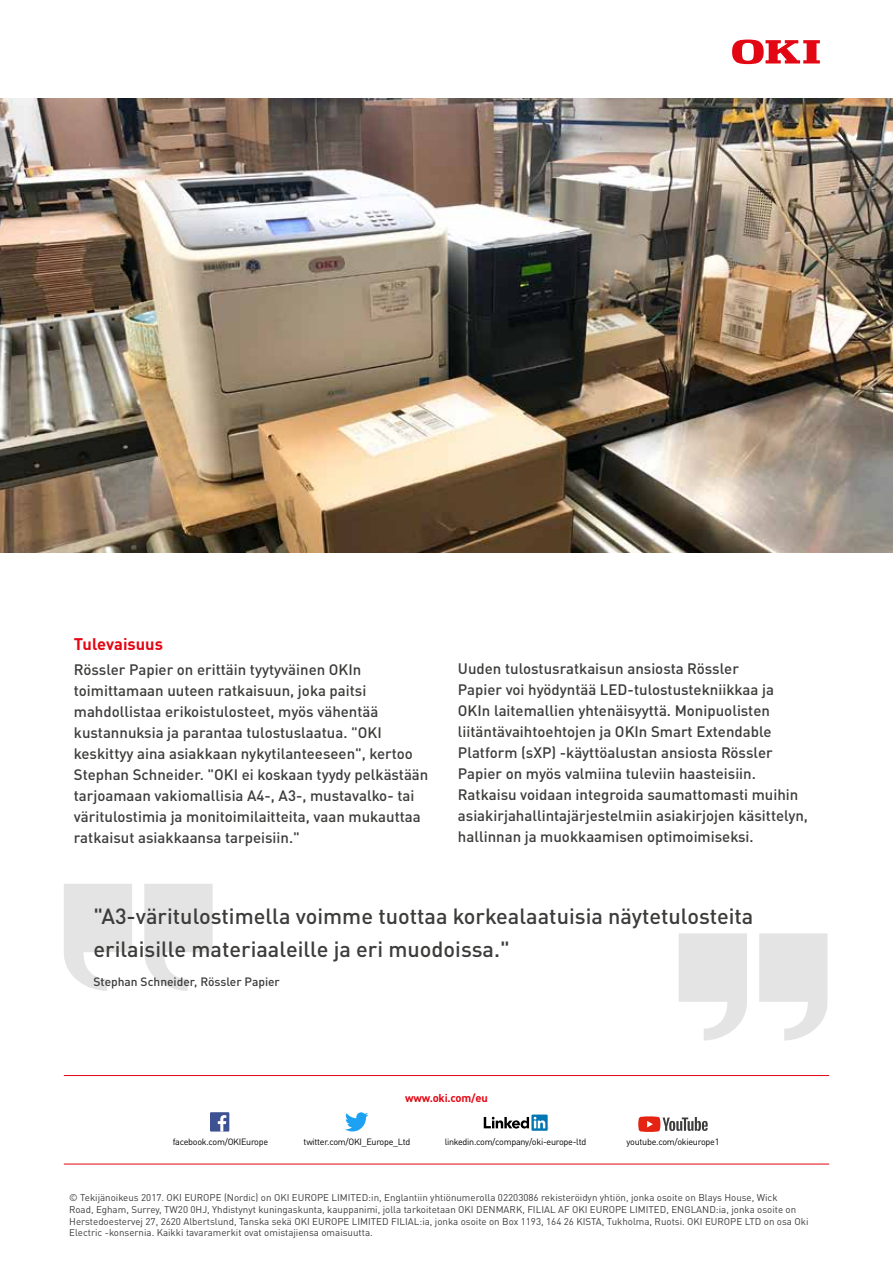
<style>
.page{position:relative;width:893px;height:1263px;background:#fff}
.page>*{position:absolute;margin:0;border:0;box-sizing:border-box;transform-origin:0 0}
.t1{font:500 21.75px/33px "DIN Pro";color:#3d3c3b}
.t2{font:700 16.5px "DIN Pro";color:#e30613}
.t3{font:500 15px/21px "DIN Pro";color:#3c3c3b}
.t4{font:500 12px "DIN Pro";color:#3d3c3b}
.t5{font:700 11.25px "DIN Pro";letter-spacing:-.02em;color:#e30613}
.t6{font:9.75px/11.7px "DIN Pro";color:#3c3c3b}
.t7{font:9px "DIN Pro";letter-spacing:-.03em;color:#000}
</style>
<div class="page">
<img style="left:0;top:99px;width:893px;height:454px">
<hr style="left:64px;top:1075px;width:765px;height:1px;background:#e30613">
<hr style="left:64px;top:1164px;width:765px;height:1px;background:#e30613">
<svg style="left:732px;top:40px;width:88px;height:24px"></svg>
<svg style="left:64px;top:884px;width:68px;height:107px"></svg>
<svg style="left:144px;top:884px;width:69px;height:107px"></svg>
<svg style="left:759px;top:933px;width:68px;height:107px"></svg>
<svg style="left:679px;top:933px;width:68px;height:107px"></svg>
<svg style="left:345px;top:1112px;width:23px;height:19px"></svg>
<svg style="left:638px;top:1116px;width:70px;height:16px"></svg>
<div style="left:210px;top:1112px;width:19px;height:19px;background:#3e5293"></div>
<svg style="left:218px;top:1115px;width:8px;height:16px"></svg>
<div style="left:531px;top:1114px;width:17px;height:17px;background:#0076b3"></div>
<svg style="left:484px;top:1117px;width:65px;height:12px"></svg>
<p class="t2" style="left:74px;top:631px;width:91px">Tulevaisuus</p>
<p class="t3" style="left:74px;top:657px;width:356px">Rössler Papier on erittäin tyytyväinen OKIn toimittamaan uuteen ratkaisuun, joka paitsi mahdollistaa erikoistulosteet, myös vähentää kustannuksia ja parantaa tulostuslaatua. "OKI keskittyy aina asiakkaan nykytilanteeseen", kertoo Stephan Schneider. "OKI ei koskaan tyydy pelkästään tarjoamaan vakiomallisia A4-, A3-, mustavalko- tai väritulostimia ja monitoimilaitteita, vaan mukauttaa ratkaisut asiakkaansa tarpeisiin."</p>
<p class="t3" style="left:458px;top:656px;width:352px">Uuden tulostusratkaisun ansiosta Rössler<br>Papier voi hyödyntää LED-tulostustekniikkaa ja OKIn laitemallien yhtenäisyyttä. Monipuolisten liitäntävaihtoehtojen ja OKIn Smart Extendable Platform (sXP) -käyttöalustan ansiosta Rössler Papier on myös valmiina tuleviin haasteisiin.<br>Ratkaisu voidaan integroida saumattomasti muihin asiakirjahallintajärjestelmiin asiakirjojen käsittelyn, hallinnan ja muokkaamisen optimoimiseksi.</p>
<h1 class="t1" style="left:94px;top:897px;width:661px">"A3-väritulostimella voimme tuottaa korkealaatuisia näytetulosteita erilaisille materiaaleille ja eri muodoissa."</h1>
<p class="t4" style="left:94px;top:972px;width:188px">Stephan Schneider, Rössler Papier</p>
<p class="t5" style="left:405px;top:1089px;width:84px">www.oki.com/eu</p>
<p class="t7" style="left:173px;top:1134px;width:97px">facebook.com/OKIEurope</p>
<p class="t7" style="left:304px;top:1134px;width:108px">twitter.com/OKI_Europe_Ltd</p>
<p class="t7" style="left:445px;top:1134px;width:143px">linkedin.com/company/oki-europe-ltd</p>
<p class="t7" style="left:627px;top:1134px;width:94px">youtube.com/okieurope1</p>
<p class="t6" style="left:69px;top:1191px;width:741px">© Tekijänoikeus 2017. OKI EUROPE (Nordic) on OKI EUROPE LIMITED:in, Englantiin yhtiönumerolla 02203086 rekisteröidyn yhtiön, jonka osoite on Blays House, Wick<br>Road, Egham, Surrey, TW20 0HJ, Yhdistynyt kuningaskunta, kauppanimi, jolla tarkoitetaan OKI DENMARK, FILIAL AF OKI EUROPE LIMITED, ENGLAND:ia, jonka osoite on Herstedoestervej 27, 2620 Albertslund, Tanska sekä OKI EUROPE LIMITED FILIAL:ia, jonka osoite on Box 1193, 164 26 KISTA, Tukholma, Ruotsi. OKI EUROPE LTD on osa Oki Electric -konsernia. Kaikki tavaramerkit ovat omistajiensa omaisuutta.</p>
</div>
